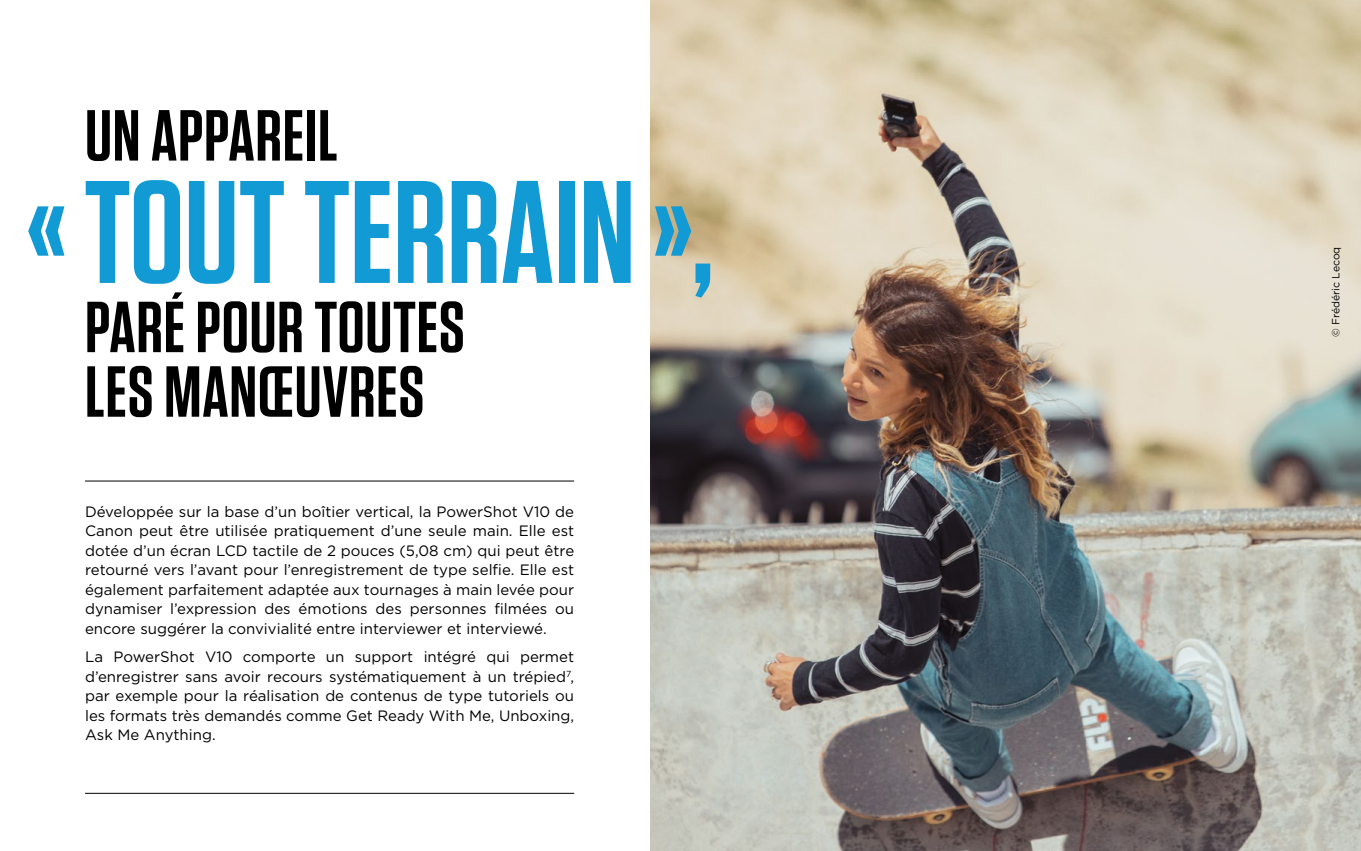
<style>
.page{position:relative;width:1361px;height:851px;background:#fff}
.page>*{position:absolute;margin:0;border:0;box-sizing:border-box;transform-origin:0 0}
.t1{font:600 145.5px "Tungsten";color:#119ad4}
.t2{font:600 72px/64.5px "Tungsten";letter-spacing:.01em;color:#000}
.t3{font:15px/19.5px "Gotham";color:#000;text-align:justify}
.t4{font:10.5px "Gotham";color:#000}
</style>
<div class="page">
<img style="left:651px;top:0;width:710px;height:850px">
<hr style="left:85px;top:480px;width:489px;height:1px;background:#000">
<hr style="left:85px;top:793px;width:489px;height:1px;background:#000">
<h2 class="t2" style="left:85px;top:105px;width:254px">UN APPAREIL</h2>
<h1 class="t1" style="left:28px;top:156px;width:688px">« TOUT TERRAIN »,</h1>
<h2 class="t2" style="left:85px;top:296px;width:381px">PARÉ POUR TOUTES<br>LES MANŒUVRES</h2>
<p class="t3" style="left:85px;top:501px;width:491px">Développée sur la base d’un boîtier vertical, la PowerShot V10 de Canon peut être utilisée pratiquement d’une seule main. Elle est dotée d’un écran LCD tactile de 2 pouces (5,08 cm) qui peut être retourné vers l’avant pour l’enregistrement de type selfie. Elle est également parfaitement adaptée aux tournages à main levée pour dynamiser l’expression des émotions des personnes filmées ou encore suggérer la convivialité entre interviewer et interviewé.</p>
<p class="t3" style="left:85px;top:646px;width:491px">La PowerShot V10 comporte un support intégré qui permet d’enregistrer sans avoir recours systématiquement à un trépied<sup>7</sup>, par exemple pour la réalisation de contenus de type tutoriels ou les formats très demandés comme Get Ready With Me, Unboxing, Ask Me Anything.</p>
<p class="t4" style="left:1329px;top:337px;width:92px;rotate:-90deg">© Frédéric Lecoq</p>
</div>
